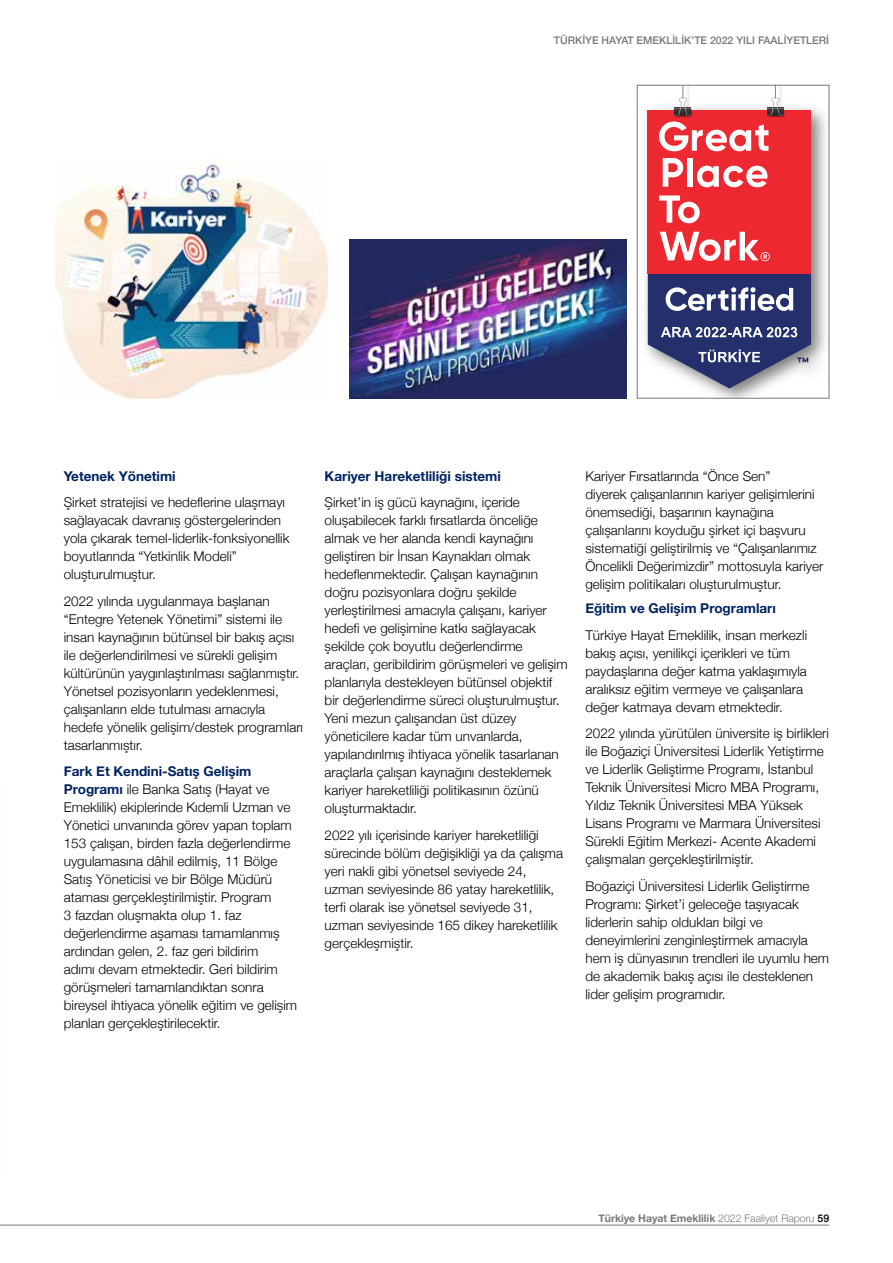
<style>
.page{position:relative;width:893px;height:1263px;background:#fff}
.page>*{position:absolute;margin:0;border:0;box-sizing:border-box;transform-origin:0 0}
.t1{font:300 13.5px/18px "Helvetica Neue";color:#000}
.t2{font:700 13.5px "Helvetica Neue";color:#002360}
.t3{font:500 10.5px "Helvetica Neue";color:#77787b}
.t4{font:700 10.5px "Helvetica Neue";color:#77787b}
.s1{font-weight:700;color:#002360}
.s2{font-weight:300}
.s3{font-weight:500;color:#000}
</style>
<div class="page">
<img style="left:56px;top:164px;width:271px;height:234px">
<img style="left:350px;top:239px;width:276px;height:159px">
<img style="left:645px;top:107px;width:181px;height:289px">
<svg style="left:648px;top:273px;width:163px;height:115px;fill:#242f6b"></svg>
<svg style="left:797px;top:357px;width:11px;height:5px"></svg>
<div style="left:648px;top:110px;width:163px;height:163px;background:#ee2830"></div>
<svg style="left:663px;top:158px;width:20px;height:29px"></svg>
<div style="left:687px;top:158px;width:5px;height:29px;background:#fff"></div>
<svg style="left:697px;top:166px;width:70px;height:21px"></svg>
<svg style="left:659px;top:195px;width:41px;height:28px"></svg>
<svg style="left:660px;top:232px;width:110px;height:29px"></svg>
<svg style="left:666px;top:287px;width:127px;height:24px"></svg>
<svg style="left:661px;top:327px;width:136px;height:10px"></svg>
<svg style="left:698px;top:349px;width:62px;height:13px"></svg>
<div style="left:768px;top:109px;width:17px;height:9px;background:#e9262e;border-radius:2px"></div>
<div style="left:768px;top:109px;width:17px;height:8px;background:#d4232a;border-radius:2px"></div>
<div style="left:775px;top:85px;width:10px;height:23px;background:#fefefe"></div>
<svg style="left:659px;top:87px;width:124px;height:65px"></svg>
<div style="left:637px;top:85px;width:192px;height:313px;border:1px solid #77787b"></div>
<hr style="left:0;top:1225px;width:829px;height:1px;background:#77787b">
<p class="t3" style="left:554px;top:32px;width:277px">TÜRKİYE HAYAT EMEKLİLİK’TE 2022 YILI FAALİYETLERİ</p>
<p class="t2" style="left:64px;top:465px;width:113px">Yetenek Yönetimi</p>
<p class="t1" style="left:64px;top:493px;width:227px">Şirket stratejisi ve hedeflerine ulaşmayı sağlayacak davranış göstergelerinden yola çıkarak temel-liderlik-fonksiyonellik boyutlarında “Yetkinlik Modeli” oluşturulmuştur.</p>
<p class="t1" style="left:64px;top:591px;width:241px">2022 yılında uygulanmaya başlanan “Entegre Yetenek Yönetimi” sistemi ile insan kaynağının bütünsel bir bakış açısı ile değerlendirilmesi ve sürekli gelişim kültürünün yaygınlaştırılması sağlanmıştır.<br>Yönetsel pozisyonların yedeklenmesi, çalışanların elde tutulması amacıyla hedefe yönelik gelişim/destek programları tasarlanmıştır.</p>
<p class="t1" style="left:64px;top:762px;width:235px"><span class="s1">Fark Et Kendini-Satış Gelişim Programı</span> ile Banka Satış (Hayat ve Emeklilik) ekiplerinde Kıdemli Uzman ve Yönetici unvanında görev yapan toplam 153 çalışan, birden fazla değerlendirme uygulamasına dâhil edilmiş, 11 Bölge Satış Yöneticisi ve bir Bölge Müdürü ataması gerçekleştirilmiştir. Program<br>3 fazdan oluşmakta olup 1. faz değerlendirme aşaması tamamlanmış ardından gelen, 2. faz geri bildirim<br>adımı devam etmektedir. Geri bildirim görüşmeleri tamamlandıktan sonra bireysel ihtiyaca yönelik eğitim ve gelişim planları gerçekleştirilecektir.</p>
<p class="t2" style="left:325px;top:465px;width:178px">Kariyer Hareketliliği sistemi</p>
<p class="t1" style="left:325px;top:492px;width:245px">Şirket’in iş gücü kaynağını, içeride oluşabilecek farklı fırsatlarda önceliğe almak ve her alanda kendi kaynağını geliştiren bir İnsan Kaynakları olmak hedeflenmektedir. Çalışan kaynağının doğru pozisyonlara doğru şekilde yerleştirilmesi amacıyla çalışanı, kariyer hedefi ve gelişimine katkı sağlayacak şekilde çok boyutlu değerlendirme araçları, geribildirim görüşmeleri ve gelişim planlarıyla destekleyen bütünsel objektif bir değerlendirme süreci oluşturulmuştur.<br>Yeni mezun çalışandan üst düzey yöneticilere kadar tüm unvanlarda, yapılandırılmış ihtiyaca yönelik tasarlanan araçlarla çalışan kaynağını desteklemek kariyer hareketliliği politikasının özünü oluşturmaktadır.</p>
<p class="t1" style="left:325px;top:825px;width:240px">2022 yılı içerisinde kariyer hareketliliği sürecinde bölüm değişikliği ya da çalışma yeri nakli gibi yönetsel seviyede 24, uzman seviyesinde 86 yatay hareketlilik, terfi olarak ise yönetsel seviyede 31, uzman seviyesinde 165 dikey hareketlilik gerçekleşmiştir.</p>
<p class="t1" style="left:585px;top:466px;width:240px">Kariyer Fırsatlarında “Önce Sen”<br>diyerek çalışanlarının kariyer gelişimlerini önemsediği, başarının kaynağına çalışanlarını koyduğu şirket içi başvuru sistematiği geliştirilmiş ve “Çalışanlarımız Öncelikli Değerimizdir” mottosuyla kariyer gelişim politikaları oluşturulmuştur.</p>
<p class="t2" style="left:585px;top:598px;width:192px">Eğitim ve Gelişim Programları</p>
<p class="t1" style="left:585px;top:625px;width:223px">Türkiye Hayat Emeklilik, insan merkezli bakış açısı, yenilikçi içerikleri ve tüm paydaşlarına değer katma yaklaşımıyla aralıksız eğitim vermeye ve çalışanlara değer katmaya devam etmektedir.</p>
<p class="t1" style="left:585px;top:723px;width:245px">2022 yılında yürütülen üniversite iş birlikleri ile Boğaziçi Üniversitesi Liderlik Yetiştirme ve Liderlik Geliştirme Programı, İstanbul Teknik Üniversitesi Micro MBA Programı, Yıldız Teknik Üniversitesi MBA Yüksek Lisans Programı ve Marmara Üniversitesi Sürekli Eğitim Merkezi- Acente Akademi çalışmaları gerçekleştirilmiştir.</p>
<p class="t1" style="left:585px;top:876px;width:245px">Boğaziçi Üniversitesi Liderlik Geliştirme Programı: Şirket’i geleceğe taşıyacak liderlerin sahip oldukları bilgi ve deneyimlerini zenginleştirmek amacıyla hem iş dünyasının trendleri ile uyumlu hem de akademik bakış açısı ile desteklenen lider gelişim programıdır.</p>
<p class="t4" style="left:598px;top:1210px;width:232px">Türkiye Hayat Emeklilik <span class="s2">2022 Faaliyet Raporu</span> <span class="s3">59</span></p>
</div>
